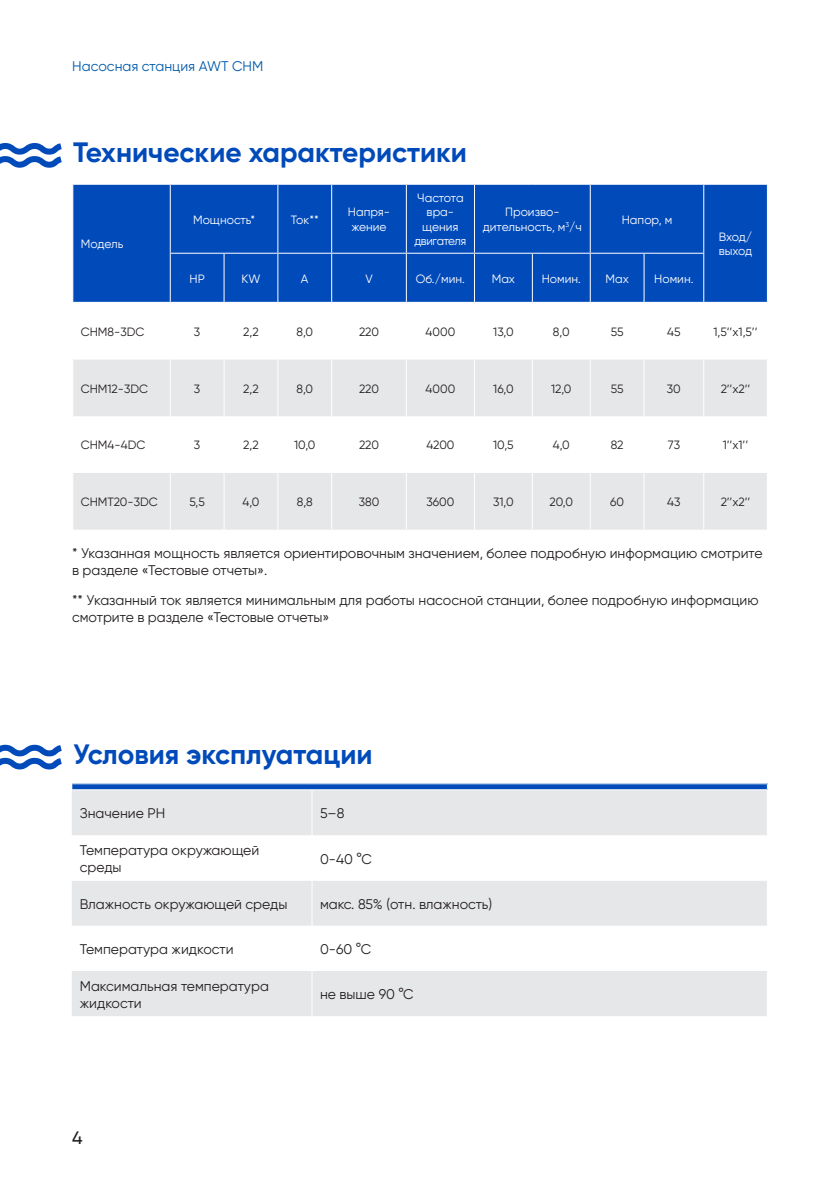
<style>
.page{position:relative;width:840px;height:1191px;background:#fff}
.page>*{position:absolute;margin:0;border:0;box-sizing:border-box;transform-origin:0 0}
.Заголовок_2_уровня{font:700 28px "Gilroy";color:#004aba}
.t1{font:500 18px "Gilroy";color:#231f20}
.Осно_текст_по_формат{font:14px/16.8px "Gilroy";color:#231f20}
.Текст_для_таблиц{font:14px/16.8px "Gilroy";color:#231f20}
.t2{font:14px "Gilroy";color:#015aaa}
.Текст_для_таблиц-2{font:12px "Gilroy";color:#231f20}
.Текст_для_таблиц-3{font:12px/14.4px "Gilroy";color:#fff}
.Текст_для_таблиц-4{font:12px/14.4px "Gilroy";letter-spacing:-.02em;color:#fff;text-align:center}
</style>
<div class="page">
<svg style="left:0;top:143px;width:62px;height:25px"></svg>
<svg style="left:0;top:744px;width:62px;height:26px"></svg>
<div style="left:73px;top:185px;width:693px;height:117px;background:#004aba"></div>
<svg style="left:73px;top:359px;width:693px;height:171px;fill:#e6e7e9"></svg>
<hr style="left:170px;top:359px;width:1px;height:57px;background:#fff">
<hr style="left:223px;top:359px;width:1px;height:57px;background:#fff">
<hr style="left:277px;top:359px;width:1px;height:57px;background:#fff">
<hr style="left:331px;top:359px;width:1px;height:57px;background:#fff">
<hr style="left:405px;top:359px;width:1px;height:57px;background:#fff">
<hr style="left:473px;top:359px;width:1px;height:57px;background:#fff">
<hr style="left:531px;top:359px;width:1px;height:57px;background:#fff">
<hr style="left:589px;top:359px;width:1px;height:57px;background:#fff">
<hr style="left:643px;top:359px;width:1px;height:57px;background:#fff">
<hr style="left:702px;top:359px;width:1px;height:57px;background:#fff">
<hr style="left:170px;top:473px;width:1px;height:57px;background:#fff">
<hr style="left:223px;top:473px;width:1px;height:57px;background:#fff">
<hr style="left:277px;top:473px;width:1px;height:57px;background:#fff">
<hr style="left:331px;top:473px;width:1px;height:57px;background:#fff">
<hr style="left:405px;top:473px;width:1px;height:57px;background:#fff">
<hr style="left:473px;top:473px;width:1px;height:57px;background:#fff">
<hr style="left:531px;top:473px;width:1px;height:57px;background:#fff">
<hr style="left:589px;top:473px;width:1px;height:57px;background:#fff">
<hr style="left:643px;top:473px;width:1px;height:57px;background:#fff">
<hr style="left:702px;top:473px;width:1px;height:57px;background:#fff">
<hr style="left:170px;top:253px;width:54px;height:1px;background:#fff">
<hr style="left:224px;top:253px;width:54px;height:1px;background:#fff">
<hr style="left:278px;top:253px;width:53px;height:1px;background:#fff">
<hr style="left:331px;top:253px;width:75px;height:1px;background:#fff">
<hr style="left:406px;top:253px;width:68px;height:1px;background:#fff">
<hr style="left:474px;top:253px;width:58px;height:1px;background:#fff">
<hr style="left:532px;top:253px;width:58px;height:1px;background:#fff">
<hr style="left:590px;top:253px;width:53px;height:1px;background:#fff">
<hr style="left:643px;top:253px;width:60px;height:1px;background:#fff">
<hr style="left:277px;top:185px;width:1px;height:68px;background:#fff">
<hr style="left:331px;top:185px;width:1px;height:68px;background:#fff">
<hr style="left:405px;top:185px;width:1px;height:68px;background:#fff">
<hr style="left:589px;top:185px;width:1px;height:68px;background:#fff">
<hr style="left:702px;top:185px;width:1px;height:68px;background:#fff">
<hr style="left:223px;top:254px;width:1px;height:48px;background:#fff">
<hr style="left:277px;top:254px;width:1px;height:48px;background:#fff">
<hr style="left:331px;top:254px;width:1px;height:48px;background:#fff">
<hr style="left:405px;top:254px;width:1px;height:48px;background:#fff">
<hr style="left:531px;top:254px;width:1px;height:48px;background:#fff">
<hr style="left:643px;top:254px;width:1px;height:48px;background:#fff">
<hr style="left:702px;top:254px;width:1px;height:48px;background:#fff">
<hr style="left:170px;top:185px;width:1px;height:68px;background:#fff">
<hr style="left:473px;top:185px;width:1px;height:68px;background:#fff">
<hr style="left:170px;top:254px;width:1px;height:48px;background:#fff">
<hr style="left:473px;top:254px;width:1px;height:48px;background:#fff">
<hr style="left:589px;top:254px;width:1px;height:48px;background:#fff">
<hr style="left:170px;top:416px;width:1px;height:57px;background:#fff">
<hr style="left:223px;top:416px;width:1px;height:57px;background:#fff">
<hr style="left:277px;top:416px;width:1px;height:57px;background:#fff">
<svg style="left:72px;top:784px;width:694px;height:5px;background:#0e53bd"></svg>
<div style="left:72px;top:790px;width:694px;height:226px;background:#e6e7e9"></div>
<svg style="left:72px;top:835px;width:694px;height:136px"></svg>
<hr style="left:311px;top:790px;width:1px;height:45px;background:#fff">
<hr style="left:311px;top:835px;width:1px;height:45px;background:#fff">
<hr style="left:311px;top:880px;width:1px;height:45px;background:#fff">
<hr style="left:311px;top:925px;width:1px;height:46px;background:#fff">
<hr style="left:311px;top:971px;width:1px;height:45px;background:#fff">
<p class="t2" style="left:72px;top:58px;width:192px">Насосная станция AWT CHM</p>
<p class="Заголовок_2_уровня" style="left:73px;top:135px;width:395px">Технические характеристики</p>
<p class="Текст_для_таблиц-3" style="left:81px;top:237px;width:44px">Модель</p>
<p class="Текст_для_таблиц-3" style="left:193px;top:212px;width:63px">Мощность*</p>
<p class="Текст_для_таблиц-3" style="left:290px;top:212px;width:30px">Ток**</p>
<p class="Текст_для_таблиц-3" style="left:348px;top:205px;width:44px">Напря&shy;жение</p>
<p class="Текст_для_таблиц-4" style="left:414px;top:190px;width:54px">Частота вра&shy;щения двигателя</p>
<p class="Текст_для_таблиц-3" style="left:482px;top:205px;width:101px;text-align:center">Произво&shy;дительность, м<sup>3</sup>/ч</p>
<p class="Текст_для_таблиц-3" style="left:621px;top:212px;width:52px">Напор, м</p>
<p class="Текст_для_таблиц-3" style="left:189px;top:271px;width:17px">HP</p>
<p class="Текст_для_таблиц-3" style="left:241px;top:271px;width:20px">KW</p>
<p class="Текст_для_таблиц-3" style="left:301px;top:271px;width:9px">A</p>
<p class="Текст_для_таблиц-3" style="left:365px;top:271px;width:9px">V</p>
<p class="Текст_для_таблиц-3" style="left:416px;top:271px;width:50px">Об./мин.</p>
<p class="Текст_для_таблиц-3" style="left:491px;top:271px;width:25px">Max</p>
<p class="Текст_для_таблиц-3" style="left:541px;top:271px;width:41px">Номин.</p>
<p class="Текст_для_таблиц-3" style="left:605px;top:271px;width:25px">Max</p>
<p class="Текст_для_таблиц-3" style="left:654px;top:271px;width:41px">Номин.</p>
<p class="Текст_для_таблиц-4" style="left:718px;top:229px;width:35px;text-align:left">Вход/ выход</p>
<p class="Текст_для_таблиц-2" style="left:81px;top:324px;width:65px">CHM8-3DC</p>
<p class="Текст_для_таблиц-2" style="left:194px;top:324px;width:8px">3</p>
<p class="Текст_для_таблиц-2" style="left:243px;top:324px;width:17px">2,2</p>
<p class="Текст_для_таблиц-2" style="left:296px;top:324px;width:18px">8,0</p>
<p class="Текст_для_таблиц-2" style="left:359px;top:324px;width:22px">220</p>
<p class="Текст_для_таблиц-2" style="left:425px;top:324px;width:31px">4000</p>
<p class="Текст_для_таблиц-2" style="left:493px;top:324px;width:22px">13,0</p>
<p class="Текст_для_таблиц-2" style="left:552px;top:324px;width:18px">8,0</p>
<p class="Текст_для_таблиц-2" style="left:610px;top:324px;width:14px">55</p>
<p class="Текст_для_таблиц-2" style="left:666px;top:324px;width:15px">45</p>
<p class="Текст_для_таблиц-2" style="left:713px;top:324px;width:46px">1,5’’х1,5’’</p>
<p class="Текст_для_таблиц-2" style="left:81px;top:381px;width:69px">CHM12-3DC</p>
<p class="Текст_для_таблиц-2" style="left:194px;top:381px;width:8px">3</p>
<p class="Текст_для_таблиц-2" style="left:243px;top:381px;width:17px">2,2</p>
<p class="Текст_для_таблиц-2" style="left:296px;top:381px;width:18px">8,0</p>
<p class="Текст_для_таблиц-2" style="left:359px;top:381px;width:22px">220</p>
<p class="Текст_для_таблиц-2" style="left:425px;top:381px;width:31px">4000</p>
<p class="Текст_для_таблиц-2" style="left:493px;top:381px;width:22px">16,0</p>
<p class="Текст_для_таблиц-2" style="left:550px;top:381px;width:22px">12,0</p>
<p class="Текст_для_таблиц-2" style="left:610px;top:381px;width:14px">55</p>
<p class="Текст_для_таблиц-2" style="left:666px;top:381px;width:15px">30</p>
<p class="Текст_для_таблиц-2" style="left:720px;top:381px;width:31px">2’’х2’’</p>
<p class="Текст_для_таблиц-2" style="left:81px;top:438px;width:66px">CHM4-4DC</p>
<p class="Текст_для_таблиц-2" style="left:194px;top:438px;width:8px">3</p>
<p class="Текст_для_таблиц-2" style="left:243px;top:438px;width:17px">2,2</p>
<p class="Текст_для_таблиц-2" style="left:294px;top:438px;width:23px">10,0</p>
<p class="Текст_для_таблиц-2" style="left:359px;top:438px;width:22px">220</p>
<p class="Текст_для_таблиц-2" style="left:426px;top:438px;width:30px">4200</p>
<p class="Текст_для_таблиц-2" style="left:493px;top:438px;width:22px">10,5</p>
<p class="Текст_для_таблиц-2" style="left:552px;top:438px;width:19px">4,0</p>
<p class="Текст_для_таблиц-2" style="left:610px;top:438px;width:14px">82</p>
<p class="Текст_для_таблиц-2" style="left:667px;top:438px;width:14px">73</p>
<p class="Текст_для_таблиц-2" style="left:722px;top:438px;width:27px">1’’х1’’</p>
<p class="Текст_для_таблиц-2" style="left:81px;top:494px;width:78px">CHMT20-3DC</p>
<p class="Текст_для_таблиц-2" style="left:189px;top:494px;width:17px">5,5</p>
<p class="Текст_для_таблиц-2" style="left:242px;top:494px;width:19px">4,0</p>
<p class="Текст_для_таблиц-2" style="left:296px;top:494px;width:18px">8,8</p>
<p class="Текст_для_таблиц-2" style="left:358px;top:494px;width:22px">380</p>
<p class="Текст_для_таблиц-2" style="left:426px;top:494px;width:29px">3600</p>
<p class="Текст_для_таблиц-2" style="left:493px;top:494px;width:22px">31,0</p>
<p class="Текст_для_таблиц-2" style="left:549px;top:494px;width:25px">20,0</p>
<p class="Текст_для_таблиц-2" style="left:610px;top:494px;width:15px">60</p>
<p class="Текст_для_таблиц-2" style="left:667px;top:494px;width:15px">43</p>
<p class="Текст_для_таблиц-2" style="left:720px;top:494px;width:31px">2’’х2’’</p>
<p class="Осно_текст_по_формат" style="left:72px;top:545px;width:691px">* Указанная мощность является ориентировочным значением, более подробную информацию смотрите в разделе «Тестовые отчеты».</p>
<p class="Осно_текст_по_формат" style="left:72px;top:591px;width:687px">** Указанный ток является минимальным для работы насосной станции, более подробную информацию смотрите в разделе «Тестовые отчеты»</p>
<p class="Заголовок_2_уровня" style="left:73px;top:737px;width:301px">Условия эксплуатации</p>
<p class="Текст_для_таблиц" style="left:80px;top:805px;width:87px">Значение РН</p>
<p class="Текст_для_таблиц" style="left:320px;top:805px;width:26px">5–8</p>
<p class="Текст_для_таблиц" style="left:80px;top:842px;width:181px">Температура окружающей среды</p>
<p class="Текст_для_таблиц" style="left:320px;top:850px;width:53px">0-40 °С</p>
<p class="Текст_для_таблиц" style="left:80px;top:895px;width:209px">Влажность окружающей среды</p>
<p class="Текст_для_таблиц" style="left:320px;top:895px;width:174px">макс. 85% (отн. влажность)</p>
<p class="Текст_для_таблиц" style="left:80px;top:940px;width:155px">Температура жидкости</p>
<p class="Текст_для_таблиц" style="left:320px;top:940px;width:53px">0-60 °С</p>
<p class="Текст_для_таблиц" style="left:80px;top:977px;width:190px">Максимальная температура жидкости</p>
<p class="Текст_для_таблиц" style="left:320px;top:985px;width:95px">не выше 90 °С</p>
<p class="t1" style="left:72px;top:1126px;width:12px">4</p>
</div>
